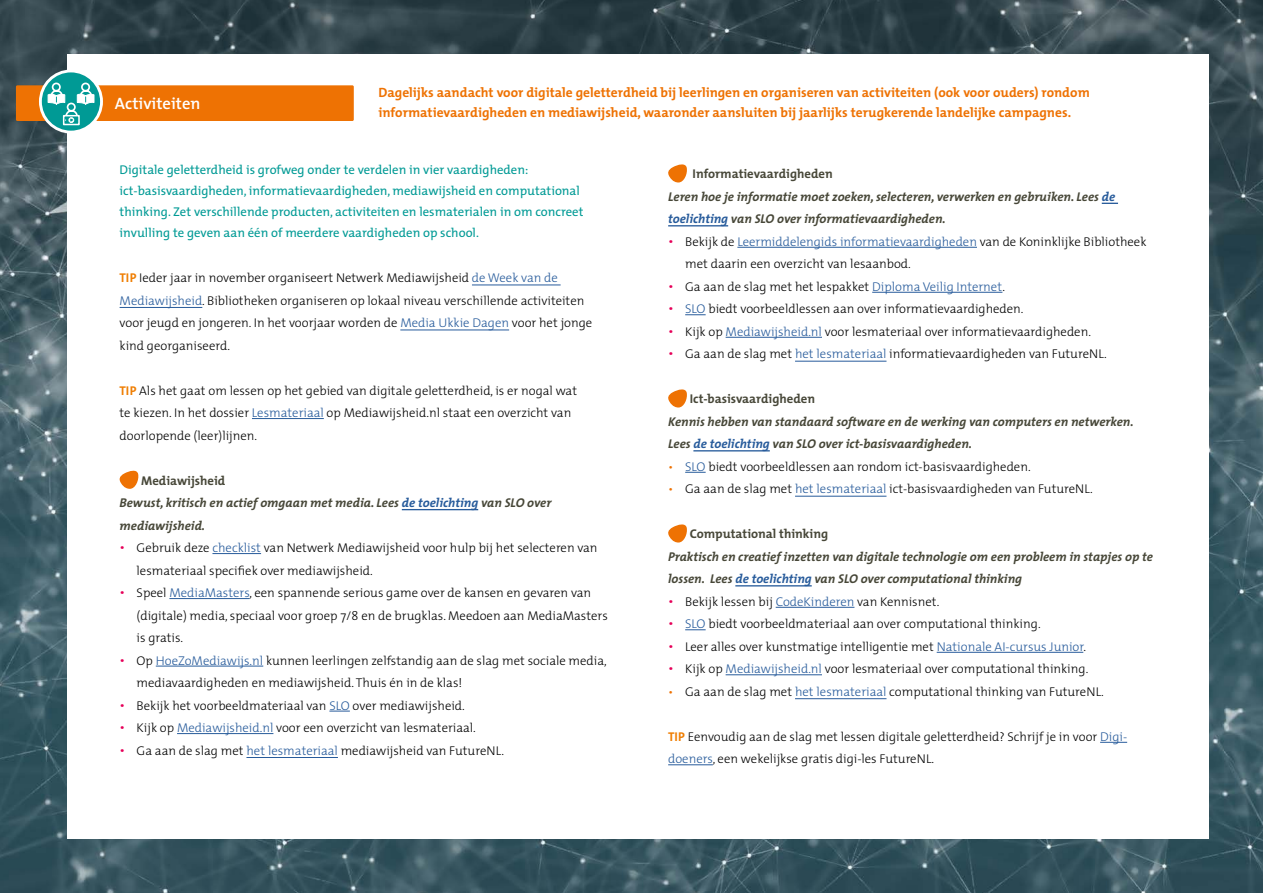
<style>
.page{position:relative;width:1263px;height:893px;background:#fff}
.page>*{position:absolute;margin:0;border:0;box-sizing:border-box;transform-origin:0 0}
.t1{font:600 16.5px "The Mix";color:#fff}
.t2{font:700 13.5px/19.5px "The Mix";color:#ee7203}
.t3{font:300 12.75px/22.5px "The Mix";color:#000}
.t4{font:italic 700 12.75px/22.5px "The Mix";color:#474738}
.t5{font:12.75px/21px "The Mix";color:#009a95}
.t6{font:700 12.75px "The Mix";color:#474738}
.s1{font-weight:700;color:#ef7d00}
.s2{color:#275b9b}
.s3{font-style:normal}
.s4{font-family:"Rubik";font-size:15px;color:#e60059}
.s5{color:#ee7203}
</style>
<div class="page">
<img style="left:0;top:0;width:1263px;height:893px">
<div style="left:68px;top:54px;width:1141px;height:785px;background:#fff"></div>
<div style="left:16px;top:85px;width:338px;height:36px;background:#ee7203"></div>
<svg style="left:40px;top:71px;width:62px;height:61px"></svg>
<div style="left:39px;top:70px;width:64px;height:64px;border:3px solid #fff;border-radius:50%"></div>
<svg style="left:63px;top:123px;width:17px;height:2px"></svg>
<svg style="left:47px;top:82px;width:48px;height:41px"></svg>
<svg style="left:1102px;top:203px;width:16px;height:1px"></svg>
<hr style="left:668px;top:225px;width:60px;height:1px;background:#275b9b">
<hr style="left:737px;top:247px;width:240px;height:1px;background:#275b9b">
<hr style="left:872px;top:292px;width:130px;height:1px;background:#275b9b">
<svg style="left:685px;top:314px;width:21px;height:1px"></svg>
<hr style="left:726px;top:337px;width:96px;height:1px;background:#275b9b">
<hr style="left:795px;top:361px;width:91px;height:1px;background:#275b9b">
<hr style="left:693px;top:450px;width:77px;height:1px;background:#275b9b">
<svg style="left:685px;top:472px;width:21px;height:1px"></svg>
<hr style="left:795px;top:496px;width:91px;height:1px;background:#275b9b">
<hr style="left:735px;top:585px;width:77px;height:1px;background:#275b9b">
<hr style="left:776px;top:607px;width:78px;height:1px;background:#275b9b">
<svg style="left:685px;top:629px;width:21px;height:1px"></svg>
<hr style="left:937px;top:652px;width:146px;height:1px;background:#275b9b">
<hr style="left:726px;top:674px;width:96px;height:1px;background:#275b9b">
<hr style="left:795px;top:698px;width:91px;height:1px;background:#275b9b">
<svg style="left:1100px;top:742px;width:27px;height:1px"></svg>
<hr style="left:668px;top:764px;width:45px;height:1px;background:#275b9b">
<svg style="left:668px;top:164px;width:19px;height:18px"></svg>
<svg style="left:668px;top:389px;width:19px;height:18px"></svg>
<svg style="left:668px;top:524px;width:19px;height:18px"></svg>
<hr style="left:472px;top:285px;width:89px;height:1px;background:#275b9b">
<hr style="left:120px;top:307px;width:82px;height:1px;background:#275b9b">
<hr style="left:400px;top:330px;width:109px;height:1px;background:#275b9b">
<hr style="left:252px;top:418px;width:72px;height:1px;background:#275b9b">
<hr style="left:402px;top:509px;width:76px;height:1px;background:#275b9b">
<hr style="left:212px;top:553px;width:49px;height:1px;background:#275b9b">
<hr style="left:169px;top:598px;width:81px;height:1px;background:#275b9b">
<hr style="left:156px;top:666px;width:107px;height:1px;background:#275b9b">
<svg style="left:329px;top:711px;width:21px;height:1px"></svg>
<hr style="left:177px;top:733px;width:96px;height:1px;background:#275b9b">
<hr style="left:246px;top:757px;width:92px;height:1px;background:#275b9b">
<svg style="left:120px;top:471px;width:18px;height:18px"></svg>
<p class="t1" style="left:115px;top:93px;width:87px">Activiteiten</p>
<p class="t2" style="left:378px;top:83px;width:713px">Dagelijks aandacht voor digitale geletterdheid bij leerlingen en organiseren van activiteiten (ook voor ouders) rondom informatievaardigheden en mediawijsheid, waaronder aansluiten bij jaarlijks terugkerende landelijke campagnes.</p>
<p class="t5" style="left:120px;top:159px;width:465px">Digitale geletterdheid is grofweg onder te verdelen in vier vaardigheden: ict-basisvaardigheden, informatievaardigheden, mediawijsheid en computational thinking. Zet verschillende producten, activiteiten en lesmaterialen in om concreet invulling te geven aan één of meerdere vaardigheden op school.</p>
<p class="t3" style="left:120px;top:267px;width:474px"><span class="s1">TIP</span> Ieder jaar in november organiseert Netwerk Mediawijsheid <span class="s2">de Week van de Mediawijsheid</span>. Bibliotheken organiseren op lokaal niveau verschillende activiteiten voor jeugd en jongeren. In het voorjaar worden de <span class="s2">Media Ukkie Dagen</span> voor het jonge kind georganiseerd.</p>
<p class="t3" style="left:120px;top:379px;width:459px"><span class="s1">TIP</span> Als het gaat om lessen op het gebied van digitale geletterdheid, is er nogal wat te kiezen. In het dossier <span class="s2">Lesmateriaal</span> op Mediawijsheid.nl staat een overzicht van doorlopende (leer)lijnen.</p>
<p class="t4" style="left:120px;top:469px;width:433px;text-indent:22px"><span class="s3">Mediawijsheid<br></span>Bewust, kritisch en actief omgaan met media. Lees <span class="s2">de toelichting</span> van SLO over mediawijsheid.</p>
<p class="t3" style="left:137px;top:537px;width:462px;text-indent:-17px"><span class="s4">•</span> Gebruik deze <span class="s2">checklist</span> van Netwerk Mediawijsheid voor hulp bij het selecteren van lesmateriaal specifiek over mediawijsheid.</p>
<p class="t3" style="left:137px;top:582px;width:473px;text-indent:-17px"><span class="s4">•</span> Speel <span class="s2">MediaMasters</span>, een spannende serious game over de kansen en gevaren van (digitale) media, speciaal voor groep 7/8 en de brugklas. Meedoen aan MediaMasters is gratis.</p>
<p class="t3" style="left:137px;top:649px;width:472px;text-indent:-17px"><span class="s4">•</span> Op <span class="s2">HoeZoMediawijs.nl</span> kunnen leerlingen zelfstandig aan de slag met sociale media, mediavaardigheden en mediawijsheid. Thuis én in de klas!</p>
<p class="t3" style="left:120px;top:694px;width:347px"><span class="s4">•</span> Bekijk het voorbeeldmateriaal van <span class="s2">SLO</span> over mediawijsheid.</p>
<p class="t3" style="left:120px;top:717px;width:358px"><span class="s4">•</span> Kijk op <span class="s2">Mediawijsheid.nl</span> voor een overzicht van lesmateriaal.</p>
<p class="t3" style="left:120px;top:739px;width:386px"><span class="s4">•</span> Ga aan de slag met <span class="s2">het lesmateriaal</span> mediawijsheid van FutureNL.</p>
<p class="t4" style="left:668px;top:163px;width:449px;text-indent:24px"><span class="s3">Informatievaardigheden<br></span>Leren hoe je informatie moet zoeken, selecteren, verwerken en gebruiken. Lees <span class="s2">de toelichting</span> van SLO over informatievaardigheden.</p>
<p class="t3" style="left:685px;top:230px;width:463px;text-indent:-17px"><span class="s4">•</span> Bekijk de <span class="s2">Leermiddelengids informatievaardigheden</span> van de Koninklijke Bibliotheek met daarin een overzicht van lesaanbod.</p>
<p class="t3" style="left:668px;top:275px;width:338px"><span class="s4">•</span> Ga aan de slag met het lespakket <span class="s2">Diploma Veilig Internet</span>.</p>
<p class="t3" style="left:668px;top:298px;width:357px"><span class="s4">•</span> <span class="s2">SLO</span> biedt voorbeeldlessen aan over informatievaardigheden.</p>
<p class="t3" style="left:668px;top:320px;width:424px"><span class="s4">•</span> Kijk op <span class="s2">Mediawijsheid.nl</span> voor lesmateriaal over informatievaardigheden.</p>
<p class="t3" style="left:668px;top:343px;width:440px"><span class="s4">•</span> Ga aan de slag met <span class="s2">het lesmateriaal</span> informatievaardigheden van FutureNL.</p>
<p class="t6" style="left:690px;top:391px;width:127px">Ict-basisvaardigheden</p>
<p class="t4" style="left:668px;top:410px;width:467px">Kennis hebben van standaard software en de werking van computers en netwerken.<br>Lees <span class="s2">de toelichting</span> van SLO over ict-basisvaardigheden.</p>
<p class="t3" style="left:668px;top:455px;width:364px"><span class="s5">•</span> <span class="s2">SLO</span> biedt voorbeeldlessen aan rondom ict-basisvaardigheden.</p>
<p class="t3" style="left:668px;top:478px;width:426px"><span class="s5">•</span> Ga aan de slag met <span class="s2">het lesmateriaal</span> ict-basisvaardigheden van FutureNL.</p>
<p class="t6" style="left:690px;top:526px;width:140px">Computational thinking</p>
<p class="t4" style="left:668px;top:545px;width:486px">Praktisch en creatief inzetten van digitale technologie om een probleem in stapjes op te lossen. Lees <span class="s2">de toelichting</span> van SLO over computational thinking</p>
<p class="t3" style="left:668px;top:590px;width:273px"><span class="s4">•</span> Bekijk lessen bij <span class="s2">CodeKinderen</span> van Kennisnet.</p>
<p class="t3" style="left:668px;top:613px;width:374px"><span class="s4">•</span> <span class="s2">SLO</span> biedt voorbeeldmateriaal aan over computational thinking.</p>
<p class="t3" style="left:668px;top:635px;width:419px"><span class="s4">•</span> Leer alles over kunstmatige intelligentie met <span class="s2">Nationale AI-cursus Junior</span>.</p>
<p class="t3" style="left:668px;top:658px;width:422px"><span class="s4">•</span> Kijk op <span class="s2">Mediawijsheid.nl</span> voor lesmateriaal over computational thinking.</p>
<p class="t3" style="left:668px;top:680px;width:437px"><span class="s5">•</span> Ga aan de slag met <span class="s2">het lesmateriaal</span> computational thinking van FutureNL.</p>
<p class="t3" style="left:668px;top:725px;width:460px"><span class="s1">TIP</span> Eenvoudig aan de slag met lessen digitale geletterdheid? Schrijf je in voor <span class="s2">Digi&shy;doeners</span>, een wekelijkse gratis digi-les FutureNL.</p>
</div>
